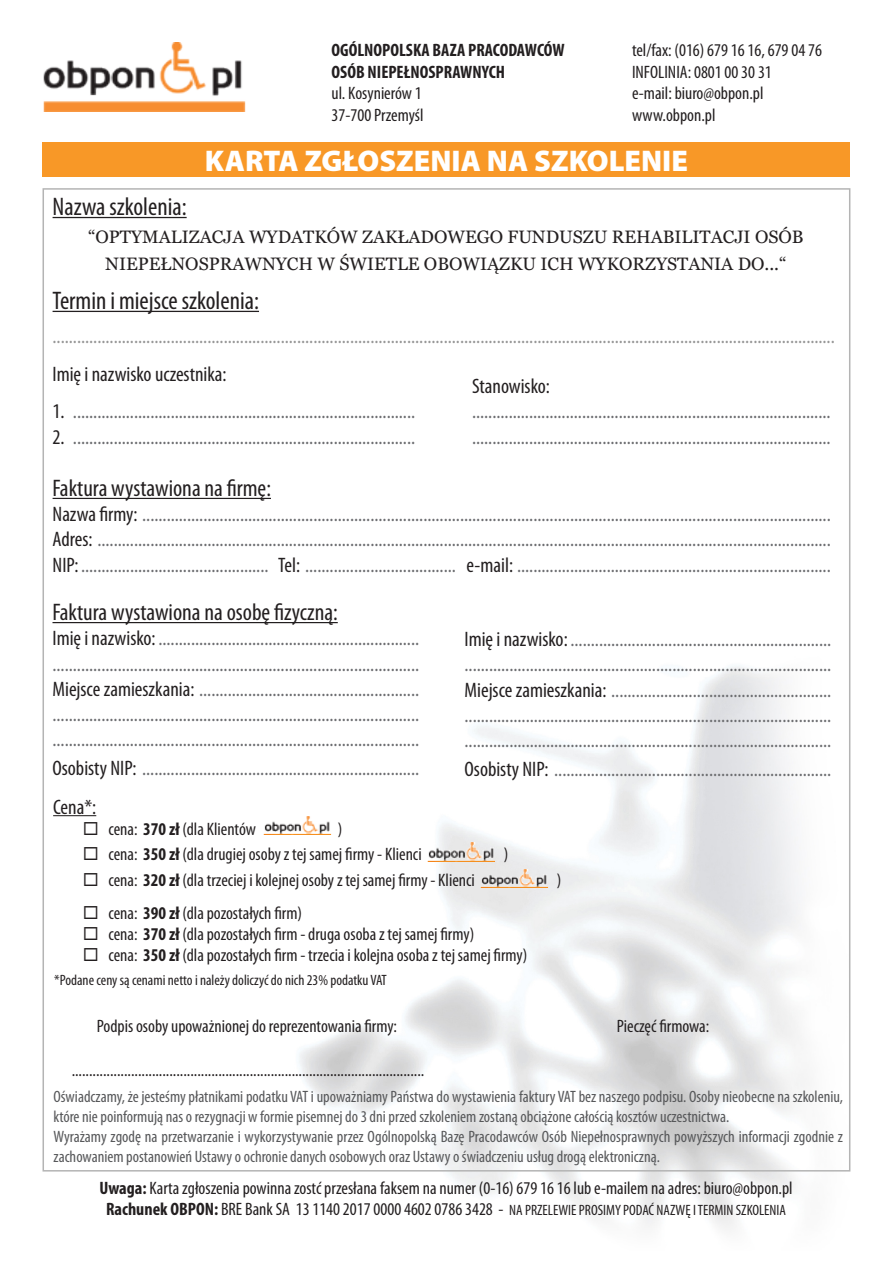
<style>
.page{position:relative;width:893px;height:1263px;background:#fff}
.page>*{position:absolute;margin:0;border:0;box-sizing:border-box;transform-origin:0 0}
.t1{font:900 30px "Myriad Pro";color:#fff}
.t2{font:condensed 25.5px "Myriad Pro";color:#231f20}
.t3{font:condensed 24px "Myriad Pro";color:#231f20}
.t4{font:condensed 21px "Myriad Pro";color:#6c6d70}
.t5{font:condensed 21px "Myriad Pro";color:#969696}
.t6{font:condensed 21px "Myriad Pro";color:#231f20}
.t7{font:condensed 18px "Myriad Pro";color:#231f20}
.t8{font:18px/27px "Georgia";color:#231f20;text-align:center}
.t9{font:700 condensed 18px "Myriad Pro";color:#231f20}
.t10{font:condensed 16.5px/19.8px "Myriad Pro";color:#57585a}
.t11{font:condensed 15px "Myriad Pro";color:#231f20}
.s1{color:#231f20}
.s2{font-weight:700}
.s3{font-weight:700;font-size:18px}
.s4{font-size:18px}
</style>
<div class="page">
<div style="left:43px;top:142px;width:807px;height:35px;background:#f89827"></div>
<img style="left:286px;top:623px;width:564px;height:607px">
<hr style="left:53px;top:217px;width:134px;height:1px;background:#231f20">
<hr style="left:53px;top:311px;width:206px;height:1px;background:#231f20">
<hr style="left:53px;top:498px;width:218px;height:1px;background:#231f20">
<hr style="left:52px;top:622px;width:286px;height:1px;background:#231f20">
<hr style="left:53px;top:815px;width:43px;height:1px;background:#231f20">
<img style="left:263px;top:816px;width:71px;height:19px">
<img style="left:426px;top:843px;width:73px;height:18px">
<img style="left:478px;top:869px;width:73px;height:19px">
<img style="left:43px;top:43px;width:203px;height:69px">
<p class="t9" style="left:332px;top:39px;width:235px">OGÓLNOPOLSKA BAZA PRACODAWCÓW</p>
<p class="t9" style="left:332px;top:60px;width:175px">OSÓB NIEPEŁNOSPRAWNYCH</p>
<p class="t7" style="left:332px;top:82px;width:92px">ul. Kosynierów 1</p>
<p class="t7" style="left:332px;top:104px;width:93px">37-700 Przemyśl</p>
<p class="t7" style="left:632px;top:39px;width:191px">tel/fax: (016) 679 16 16, 679 04 76</p>
<p class="t7" style="left:632px;top:61px;width:141px">INFOLINIA: 0801 00 30 31</p>
<p class="t7" style="left:632px;top:82px;width:133px">e-mail: biuro@obpon.pl</p>
<p class="t7" style="left:632px;top:104px;width:85px">www.obpon.pl</p>
<p class="t1" style="left:205px;top:141px;width:485px">KARTA ZGŁOSZENIA NA SZKOLENIE</p>
<p class="t2" style="left:53px;top:191px;width:136px">Nazwa szkolenia:</p>
<p class="t8" style="left:88px;top:223px;width:717px">“OPTYMALIZACJA WYDATKÓW ZAKŁADOWEGO FUNDUSZU REHABILITACJI OSÓB<br>NIEPEŁNOSPRAWNYCH W ŚWIETLE OBOWIĄZKU ICH WYKORZYSTANIA DO...“</p>
<p class="t2" style="left:53px;top:285px;width:208px">Termin i miejsce szkolenia:</p>
<p class="t5" style="left:53px;top:323px;width:784px">................................................................................................................................................................................................</p>
<p class="t6" style="left:53px;top:361px;width:176px">Imię i nazwisko uczestnika:</p>
<p class="t4" style="left:53px;top:399px;width:364px"><span class="s1">1.</span> ....................................................................................</p>
<p class="t4" style="left:53px;top:424px;width:364px"><span class="s1">2.</span> ....................................................................................</p>
<p class="t6" style="left:472px;top:373px;width:79px">Stanowisko:</p>
<p class="t4" style="left:472px;top:399px;width:360px">........................................................................................</p>
<p class="t4" style="left:472px;top:424px;width:360px">........................................................................................</p>
<p class="t3" style="left:53px;top:474px;width:220px">Faktura wystawiona na firmę:</p>
<p class="t4" style="left:53px;top:502px;width:780px"><span class="s1">Nazwa firmy:</span> .........................................................................................................................................................................</p>
<p class="t4" style="left:53px;top:527px;width:780px"><span class="s1">Adres:</span> ....................................................................................................................................................................................</p>
<p class="t4" style="left:53px;top:552px;width:780px"><span class="s1">NIP:</span> .............................................. <span class="s1">Tel:</span> ..................................... <span class="s1">e-mail:</span> .............................................................................</p>
<p class="t3" style="left:52px;top:598px;width:287px">Faktura wystawiona na osobę fizyczną:</p>
<p class="t4" style="left:52px;top:626px;width:368px"><span class="s1">Imię i nazwisko:</span> ................................................................</p>
<p class="t4" style="left:52px;top:651px;width:368px">..........................................................................................</p>
<p class="t4" style="left:52px;top:676px;width:368px"><span class="s1">Miejsce zamieszkania:</span> ......................................................</p>
<p class="t4" style="left:52px;top:701px;width:368px">..........................................................................................</p>
<p class="t4" style="left:52px;top:726px;width:368px">..........................................................................................</p>
<p class="t4" style="left:52px;top:755px;width:368px"><span class="s1">Osobisty NIP:</span> ....................................................................</p>
<p class="t4" style="left:465px;top:626px;width:368px"><span class="s1">Imię i nazwisko:</span> ................................................................</p>
<p class="t4" style="left:465px;top:652px;width:368px">..........................................................................................</p>
<p class="t4" style="left:465px;top:677px;width:368px"><span class="s1">Miejsce zamieszkania:</span> ......................................................</p>
<p class="t4" style="left:465px;top:702px;width:368px">..........................................................................................</p>
<p class="t4" style="left:465px;top:727px;width:368px">..........................................................................................</p>
<p class="t4" style="left:465px;top:756px;width:368px"><span class="s1">Osobisty NIP:</span> ....................................................................</p>
<p class="t6" style="left:53px;top:794px;width:45px">Cena*:</p>
<p class="t7" style="left:108px;top:818px;width:149px">cena: <span class="s2">370 zł</span> (dla Klientów</p>
<p class="t7" style="left:338px;top:818px;width:6px">)</p>
<p class="t7" style="left:108px;top:844px;width:315px">cena: <span class="s2">350 zł</span> (dla drugiej osoby z tej samej firmy - Klienci</p>
<p class="t7" style="left:504px;top:844px;width:6px">)</p>
<p class="t7" style="left:108px;top:869px;width:368px">cena: <span class="s2">320 zł</span> (dla trzeciej i kolejnej osoby z tej samej firmy - Klienci</p>
<p class="t7" style="left:557px;top:869px;width:6px">)</p>
<p class="t7" style="left:108px;top:903px;width:195px">cena: <span class="s2">390 zł</span> (dla pozostałych firm)</p>
<p class="t7" style="left:108px;top:924px;width:367px">cena: <span class="s2">370 zł</span> (dla pozostałych firm - druga osoba z tej samej firmy)</p>
<p class="t7" style="left:108px;top:945px;width:420px">cena: <span class="s2">350 zł</span> (dla pozostałych firm - trzecia i kolejna osoba z tej samej firmy)</p>
<p class="t11" style="left:54px;top:971px;width:334px">*Podane ceny są cenami netto i należy doliczyć do nich 23% podatku VAT</p>
<p class="t7" style="left:97px;top:1016px;width:302px">Podpis osoby upoważnionej do reprezentowania firmy:</p>
<p class="t7" style="left:617px;top:1016px;width:94px">Pieczęć firmowa:</p>
<p class="t7" style="left:72px;top:1059px;width:354px">.....................................................................................................</p>
<p class="t10" style="left:54px;top:1087px;width:791px">Oświadczamy, że jesteśmy płatnikami podatku VAT i upoważniamy Państwa do wystawienia faktury VAT bez naszego podpisu. Osoby nieobecne na szkoleniu, które nie poinformują nas o rezygnacji w formie pisemnej do 3 dni przed szkoleniem zostaną obciążone całością kosztów uczestnictwa.</p>
<p class="t10" style="left:54px;top:1126px;width:791px">Wyrażamy zgodę na przetwarzanie i wykorzystywanie przez Ogólnopolską Bazę Pracodawców Osób Niepełnosprawnych powyższych informacji zgodnie z zachowaniem postanowień Ustawy o ochronie danych osobowych oraz Ustawy o świadczeniu usług drogą elektroniczną.</p>
<p class="t7" style="left:99px;top:1177px;width:695px"><span class="s2">Uwaga:</span> Karta zgłoszenia powinna zostć przesłana faksem na numer (0-16) 679 16 16 lub e-mailem na adres: biuro@obpon.pl</p>
<p class="t11" style="left:106px;top:1201px;width:681px"><span class="s3">Rachunek OBPON:</span> <span class="s4">BRE Bank SA 13 1140 2017 0000 4602 0786 3428 -</span> NA PRZELEWIE PROSIMY PODAĆ NAZWĘ I TERMIN SZKOLENIA</p>
</div>
